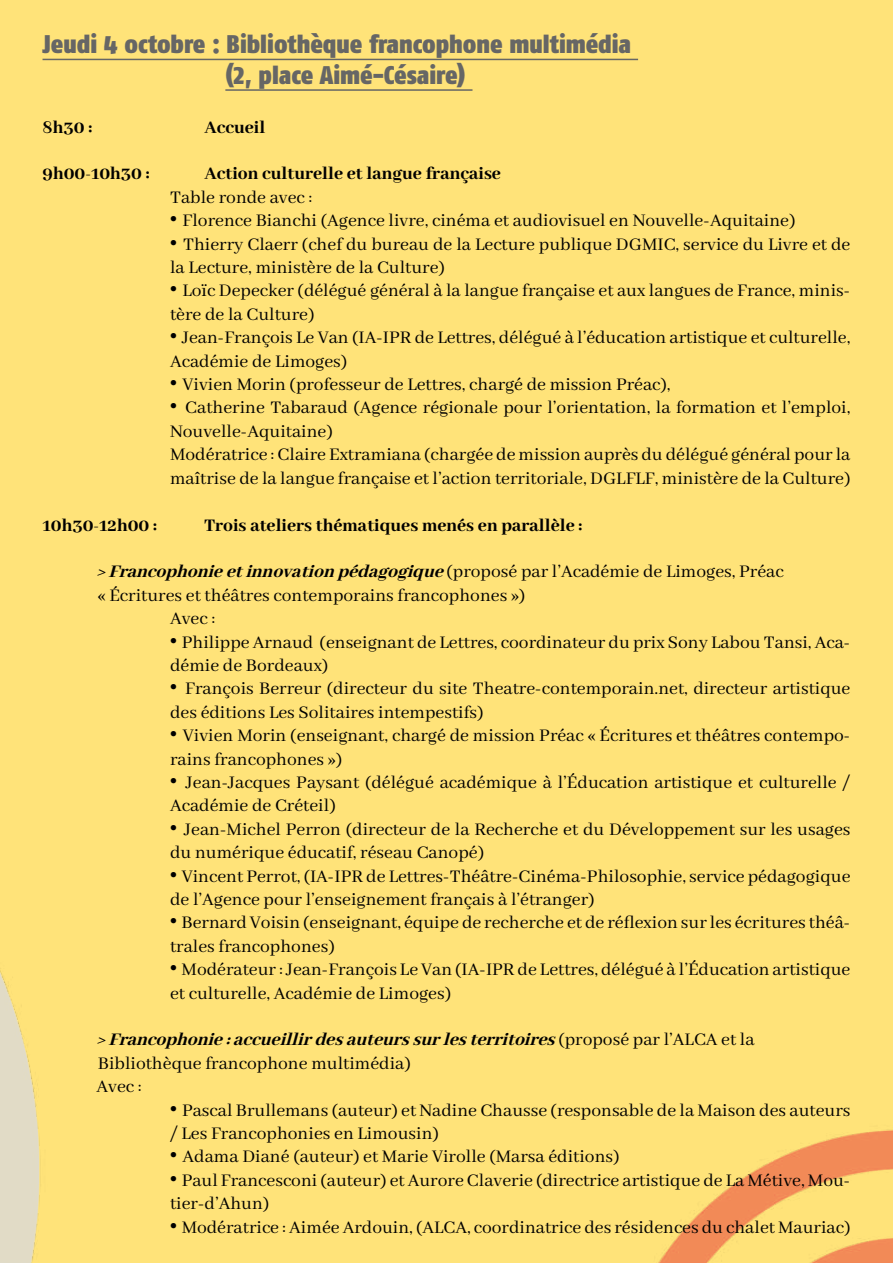
<style>
.page{position:relative;width:893px;height:1263px;background:#ffe379}
.page>*{position:absolute;margin:0;border:0;box-sizing:border-box;transform-origin:0 0}
.t1{font:900 25.5px/30.6px "Fago Co Lf";color:#666665}
.t2{font:19.5px/23.4px "Abhaya Libre";color:#000}
.t3{font:800 19.5px "Abhaya Libre";color:#000}
.t4{font:italic 800 19.5px "Abhaya Libre";color:#000}
.s1{font-family:"Fago Co Black Caps"}
.s2{font-weight:400;font-style:normal}
.s3{font-weight:800;font-style:italic}
</style>
<div class="page">
<img style="left:0;top:970px;width:893px;height:293px">
<hr style="left:43px;top:59px;width:595px;height:1px;background:#666665">
<hr style="left:225px;top:89px;width:247px;height:2px;background:#666665">
<h1 class="t1" style="left:225px;top:29px;width:407px;text-indent:-183px">Jeudi 4 octobre : Bibliothèque francophone multimédia (2, place Aimé-Césaire)</h1>
<p class="t3" style="left:43px;top:116px;width:51px">8h30 :</p>
<p class="t3" style="left:205px;top:116px;width:62px">Accueil</p>
<p class="t3" style="left:43px;top:163px;width:109px">9h00-10h30 :</p>
<p class="t3" style="left:205px;top:163px;width:298px">Action culturelle et langue française</p>
<p class="t2" style="left:170px;top:186px;width:144px">Table ronde avec :</p>
<p class="t2" style="left:170px;top:210px;width:627px"><span class="s1">•</span> Florence Bianchi (Agence livre, cinéma et audiovisuel en Nouvelle-Aquitaine)</p>
<p class="t2" style="left:170px;top:233px;width:682px"><span class="s1">•</span> Thierry Claerr (chef du bureau de la Lecture publique DGMIC, service du Livre et de la Lecture, ministère de la Culture)</p>
<p class="t2" style="left:170px;top:280px;width:682px"><span class="s1">•</span> Loïc Depecker (délégué général à la langue française et aux langues de France, minis&shy;tère de la Culture)</p>
<p class="t2" style="left:170px;top:327px;width:682px"><span class="s1">•</span> Jean-François Le Van (IA-IPR de Lettres, délégué à l’éducation artistique et culturelle,<br>Académie de Limoges)</p>
<p class="t2" style="left:170px;top:373px;width:502px"><span class="s1">•</span> Vivien Morin (professeur de Lettres, chargé de mission Préac),</p>
<p class="t2" style="left:170px;top:397px;width:682px"><span class="s1">•</span> Catherine Tabaraud (Agence régionale pour l’orientation, la formation et l’emploi, Nouvelle-Aquitaine)<br>Modératrice : Claire Extramiana (chargée de mission auprès du délégué général pour la maîtrise de la langue française et l’action territoriale, DGLFLF, ministère de la Culture)</p>
<p class="t3" style="left:43px;top:514px;width:116px">10h30-12h00 :</p>
<p class="t3" style="left:205px;top:514px;width:379px">Trois ateliers thématiques menés en parallèle :</p>
<p class="t4" style="left:97px;top:561px;width:689px">&gt;Francophonieetinnovationpédagogique<span class="s2">( p r o p o s é p a r l ’ A c a d é m i e d e L i m o g e s , P r é a c</span></p>
<p class="t2" style="left:98px;top:584px;width:429px">« Écritures et théâtres contemporains francophones »)</p>
<p class="t2" style="left:170px;top:607px;width:47px">Avec :</p>
<p class="t2" style="left:170px;top:631px;width:682px"><span class="s1">•</span> Philippe Arnaud (enseignant de Lettres, coordinateur du prix Sony Labou Tansi, Aca&shy;démie de Bordeaux)</p>
<p class="t2" style="left:170px;top:678px;width:682px"><span class="s1">•</span> François Berreur (directeur du site Theatre-contemporain.net, directeur artistique des éditions Les Solitaires intempestifs)</p>
<p class="t2" style="left:170px;top:724px;width:682px"><span class="s1">•</span> Vivien Morin (enseignant, chargé de mission Préac « Écritures et théâtres contempo&shy;rains francophones »)</p>
<p class="t2" style="left:170px;top:771px;width:682px"><span class="s1">•</span> Jean-Jacques Paysant (délégué académique à l’Éducation artistique et culturelle /<br>Académie de Créteil)</p>
<p class="t2" style="left:170px;top:818px;width:682px"><span class="s1">•</span> Jean-Michel Perron (directeur de la Recherche et du Développement sur les usages du numérique éducatif, réseau Canopé)</p>
<p class="t2" style="left:170px;top:865px;width:682px"><span class="s1">•</span> Vincent Perrot, (IA-IPR de Lettres-Théâtre-Cinéma-Philosophie, service pédagogique de l’Agence pour l’enseignement français à l’étranger)</p>
<p class="t2" style="left:170px;top:912px;width:682px"><span class="s1">•</span> Bernard Voisin (enseignant, équipe de recherche et de réflexion sur les écritures théâ&shy;trales francophones)</p>
<p class="t2" style="left:170px;top:958px;width:682px"><span class="s1">•</span> Modérateur : Jean-François Le Van (IA-IPR de Lettres, délégué à l’Éducation artistique et culturelle, Académie de Limoges)</p>
<p class="t2" style="left:97px;top:1029px;width:660px"><span class="s3">&gt;Francophonie:accueillirdesauteurssurlesterritoires</span>( p r o p o s é p a r l ’ A L C A e t l a<br>Bibliothèque francophone multimédia)<br>Avec :</p>
<p class="t2" style="left:170px;top:1099px;width:682px"><span class="s1">•</span> Pascal Brullemans (auteur) et Nadine Chausse (responsable de la Maison des auteurs / Les Francophonies en Limousin)</p>
<p class="t2" style="left:170px;top:1146px;width:451px"><span class="s1">•</span> Adama Diané (auteur) et Marie Virolle (Marsa éditions)</p>
<p class="t2" style="left:170px;top:1169px;width:682px"><span class="s1">•</span> Paul Francesconi (auteur) et Aurore Claverie (directrice artistique de La Métive, Mou&shy;tier-d’Ahun)</p>
<p class="t2" style="left:170px;top:1216px;width:682px"><span class="s1">•</span> Modératrice : Aimée Ardouin, (ALCA, coordinatrice des résidences du chalet Mauriac)</p>
</div>
